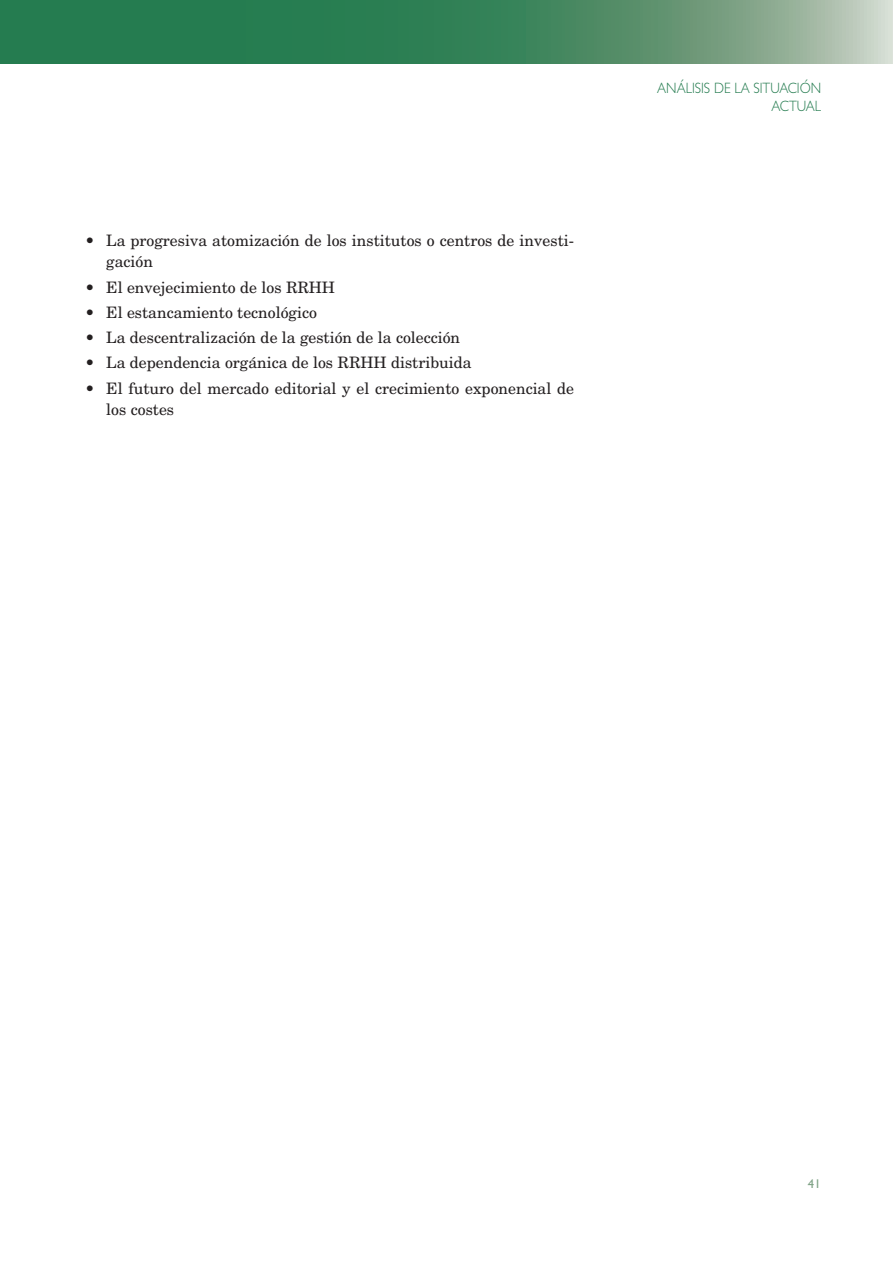
<style>
.page{position:relative;width:893px;height:1263px;background:#fff}
.page>*{position:absolute;margin:0;border:0;box-sizing:border-box;transform-origin:0 0}
.t1{font:15.75px/21px "New Century Schlbk";color:#231f20}
.t2{font:300 15px/18px "Gill Sans";color:#257c50;text-align:right;scale:.9 1}
.t3{font:12.75px "Gill Sans";color:#80a387}
</style>
<div class="page">
<svg style="left:0;top:0;width:893px;height:64px"></svg>
<p class="t1" style="left:106px;top:230px;width:469px;text-indent:-21px">• La progresiva atomización de los institutos o centros de investi&shy;gación</p>
<p class="t1" style="left:85px;top:276px;width:251px">• El envejecimiento de los RRHH</p>
<p class="t1" style="left:85px;top:302px;width:233px">• El estancamiento tecnológico</p>
<p class="t1" style="left:85px;top:327px;width:377px">• La descentralización de la gestión de la colección</p>
<p class="t1" style="left:85px;top:352px;width:388px">• La dependencia orgánica de los RRHH distribuida</p>
<p class="t1" style="left:106px;top:377px;width:469px;text-indent:-21px">• El futuro del mercado editorial y el crecimiento exponencial de los costes</p>
<p class="t2" style="left:657px;top:79px;width:184px">ANÁLISIS DE LA SITUACIÓN<br>ACTUAL</p>
<p class="t3" style="left:808px;top:1176px;width:14px">41</p>
</div>
